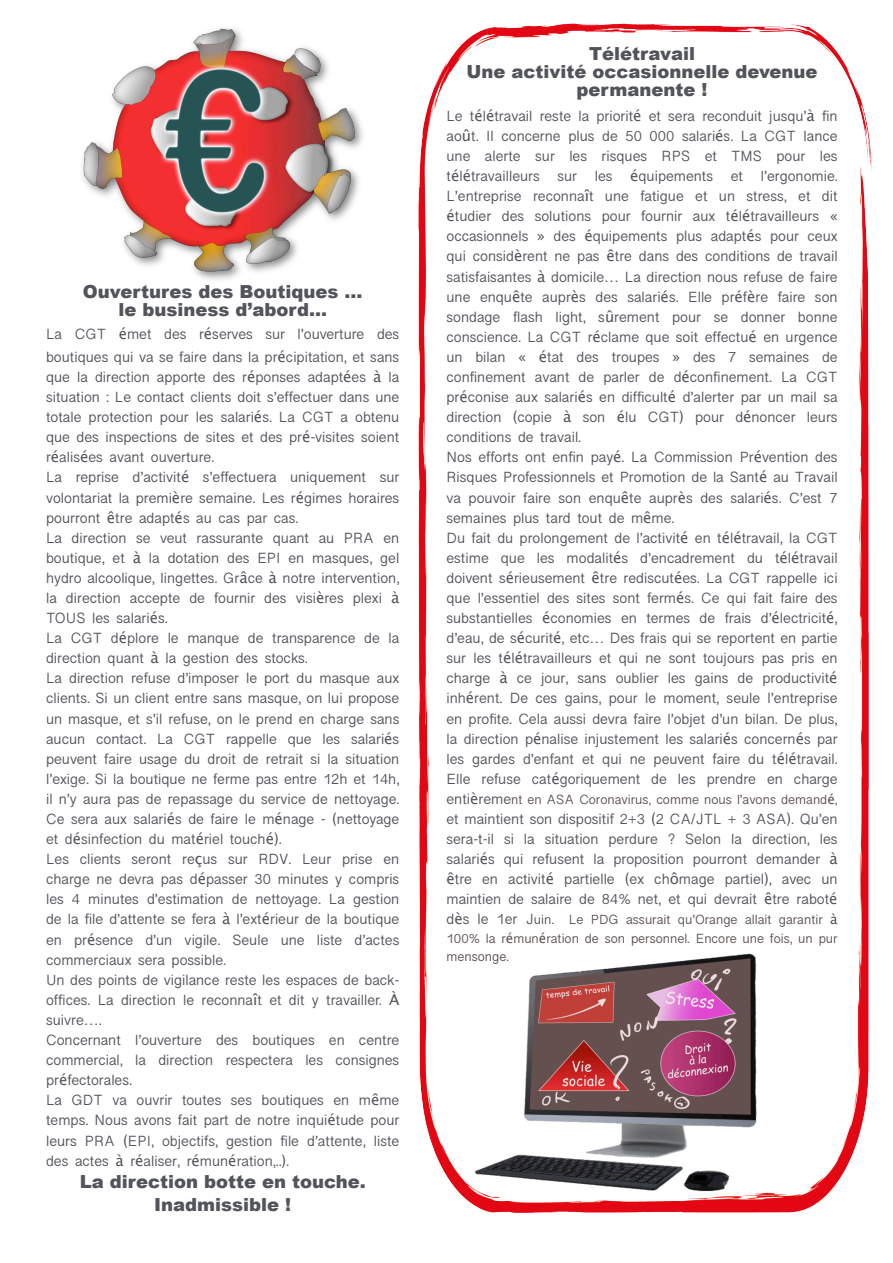
<style>
.page{position:relative;width:893px;height:1263px;background:#fff}
.page>*{position:absolute;margin:0;border:0;box-sizing:border-box;transform-origin:0 0}
.t1{font:900 18px/18px "Arial";color:#52545b;text-align:center}
.t2{font:15px/20.1px "Kannada Sangam MN";color:#52545b}
.t3{font:13.5px/18.1px "Kannada Sangam MN";color:#5c5150;text-align:justify}
.s1{font-family:"Lucida Grande"}
.s2{font-size:15px;color:#52545b}
.s3{font-family:"Lucida Grande";font-size:15px;color:#52545b}
</style>
<div class="page">
<img style="left:418px;top:23px;width:454px;height:1181px">
<img style="left:82px;top:28px;width:281px;height:252px">
<img style="left:426px;top:883px;width:390px;height:330px">
<p class="t1" style="left:83px;top:284px;width:281px">Ouvertures des Boutiques … le business d’abord…</p>
<p class="t2" style="left:46px;top:324px;width:355px;line-height:23.1px">La CGT <span class="s1">é</span>met des r<span class="s1">é</span>serves sur l’ouverture des boutiques qui va se faire dans la pr<span class="s1">é</span>cipitation, et sans</p>
<p class="t2" style="left:46px;top:369px;width:355px">que la direction apporte des r<span class="s1">é</span>ponses adapt<span class="s1">é</span>es <span class="s1">à</span> la situation : Le contact clients doit s’effectuer dans une totale protection pour les salari<span class="s1">é</span>s. La CGT a obtenu que des inspections de sites et des pr<span class="s1">é</span>-visites soient r<span class="s1">é</span>alis<span class="s1">é</span>es avant ouverture.<br>La reprise d’activit<span class="s1">é</span> s’effectuera uniquement sur volontariat la premi<span class="s1">è</span>re semaine. Les r<span class="s1">é</span>gimes horaires pourront <span class="s1">ê</span>tre adapt<span class="s1">é</span>s au cas par cas.<br>La direction se veut rassurante quant au PRA en boutique, et <span class="s1">à</span> la dotation des EPI en masques, gel hydro alcoolique, lingettes. Gr<span class="s1">â</span>ce <span class="s1">à</span> notre intervention, la direction accepte de fournir des visi<span class="s1">è</span>res plexi <span class="s1">à </span>TOUS les salari<span class="s1">é</span>s.<br>La CGT d<span class="s1">é</span>plore le manque de transparence de la direction quant <span class="s1">à</span> la gestion des stocks.<br>La direction refuse d’imposer le port du masque aux clients. Si un client entre sans masque, on lui propose un masque, et s’il refuse, on le prend en charge sans aucun contact. La CGT rappelle que les salari<span class="s1">é</span>s peuvent faire usage du droit de retrait si la situation l’exige. Si la boutique ne ferme pas entre 12h et 14h, il n’y aura pas de repassage du service de nettoyage.<br>Ce sera aux salari<span class="s1">é</span>s de faire le m<span class="s1">é</span>nage - (nettoyage et d<span class="s1">é</span>sinfection du mat<span class="s1">é</span>riel touch<span class="s1">é</span>).<br>Les clients seront re<span class="s1">ç</span>us sur RDV. Leur prise en charge ne devra pas d<span class="s1">é</span>passer 30 minutes y compris les 4 minutes d’estimation de nettoyage. La gestion de la file d’attente se fera <span class="s1">à</span> l’ext<span class="s1">é</span>rieur de la boutique en pr<span class="s1">é</span>sence d’un vigile. Seule une liste d’actes commerciaux sera possible.<br>Un des points de vigilance reste les espaces de back&shy;offices. La direction le reconna<span class="s1">î</span>t et dit y travailler. <span class="s1">À </span>suivre<span class="s1">…</span>.<br>Concernant l’ouverture des boutiques en centre commercial, la direction respectera les consignes pr<span class="s1">é</span>fectorales.<br>La GDT va ouvrir toutes ses boutiques en m<span class="s1">ê</span>me temps. Nous avons fait part de notre inqui<span class="s1">é</span>tude pour leurs PRA (EPI, objectifs, gestion file d’attente, liste des actes <span class="s1">à</span> r<span class="s1">é</span>aliser, r<span class="s1">é</span>mun<span class="s1">é</span>ration,..).</p>
<p class="t1" style="left:80px;top:1172px;width:288px;line-height:22.5px">La direction botte en touche.<br>Inadmissible !</p>
<p class="t1" style="left:466px;top:47px;width:353px">Télétravail<br>Une activité occasionnelle devenue permanente !</p>
<p class="t2" style="left:446px;top:108px;width:393px">Le t<span class="s1">é</span>l<span class="s1">é</span>travail reste la priorit<span class="s1">é</span> et sera reconduit jusqu’<span class="s1">à</span> fin ao<span class="s1">û</span>t. Il concerne plus de 50 000 salari<span class="s1">é</span>s. La CGT lance une alerte sur les risques RPS et TMS pour les t<span class="s1">é</span>l<span class="s1">é</span>travailleurs sur les <span class="s1">é</span>quipements et l’ergonomie.<br>L’entreprise reconna<span class="s1">î</span>t une fatigue et un stress, et dit <span class="s1">é</span>tudier des solutions pour fournir aux t<span class="s1">é</span>l<span class="s1">é</span>travailleurs <span class="s1">« </span>occasionnels <span class="s1">»</span> des <span class="s1">é</span>quipements plus adapt<span class="s1">é</span>s pour ceux qui consid<span class="s1">è</span>rent ne pas <span class="s1">ê</span>tre dans des conditions de travail satisfaisantes <span class="s1">à</span> domicile<span class="s1">…</span> La direction nous refuse de faire une enqu<span class="s1">ê</span>te aupr<span class="s1">è</span>s des salari<span class="s1">é</span>s. Elle pr<span class="s1">é</span>f<span class="s1">è</span>re faire son sondage flash light, s<span class="s1">û</span>rement pour se donner bonne conscience. La CGT r<span class="s1">é</span>clame que soit effectu<span class="s1">é</span> en urgence un bilan <span class="s1">« é</span>tat des troupes <span class="s1">»</span> des 7 semaines de confinement avant de parler de d<span class="s1">é</span>confinement. La CGT pr<span class="s1">é</span>conise aux salari<span class="s1">é</span>s en difficult<span class="s1">é</span> d’alerter par un mail sa direction (copie <span class="s1">à</span> son <span class="s1">é</span>lu CGT) pour d<span class="s1">é</span>noncer leurs conditions de travail.<br>Nos efforts ont enfin pay<span class="s1">é</span>. La Commission Pr<span class="s1">é</span>vention des Risques Professionnels et Promotion de la Sant<span class="s1">é</span> au Travail va pouvoir faire son enqu<span class="s1">ê</span>te aupr<span class="s1">è</span>s des salari<span class="s1">é</span>s. C’est 7 semaines plus tard tout de m<span class="s1">ê</span>me.<br>Du fait du prolongement de l’activit<span class="s1">é</span> en t<span class="s1">é</span>l<span class="s1">é</span>travail, la CGT estime que les modalit<span class="s1">é</span>s d’encadrement du t<span class="s1">é</span>l<span class="s1">é</span>travail doivent s<span class="s1">é</span>rieusement <span class="s1">ê</span>tre rediscut<span class="s1">é</span>es. La CGT rappelle ici que l’essentiel des sites sont ferm<span class="s1">é</span>s. Ce qui fait faire des substantielles <span class="s1">é</span>conomies en termes de frais d’<span class="s1">é</span>lectricit<span class="s1">é</span>, d’eau, de s<span class="s1">é</span>curit<span class="s1">é</span>, etc<span class="s1">…</span> Des frais qui se reportent en partie sur les t<span class="s1">é</span>l<span class="s1">é</span>travailleurs et qui ne sont toujours pas pris en charge <span class="s1">à</span> ce jour, sans oublier les gains de productivit<span class="s1">é </span>inh<span class="s1">é</span>rent. De ces gains, pour le moment, seule l’entreprise en profite. Cela aussi devra faire l’objet d’un bilan. De plus, la direction p<span class="s1">é</span>nalise injustement les salari<span class="s1">é</span>s concern<span class="s1">é</span>s par les gardes d’enfant et qui ne peuvent faire du t<span class="s1">é</span>l<span class="s1">é</span>travail.<br>Elle refuse cat<span class="s1">é</span>goriquement de les prendre en charge</p>
<p class="t3" style="left:446px;top:792px;width:393px"><span class="s2">enti</span><span class="s3">è</span><span class="s2">reme</span>nt en ASA Coronavirus, comme nous l’avons demand<span class="s1">é</span>,</p>
<p class="t2" style="left:446px;top:811px;width:393px;text-align:justify">et maintient son dispositif 2+3 (2 CA/JTL + 3 ASA). Qu’en sera-t-il si la situation perdure ? Selon la direction, les salari<span class="s1">é</span>s qui refusent la proposition pourront demander <span class="s1">à ê</span>tre en activit<span class="s1">é</span> partielle (ex ch<span class="s1">ô</span>mage partiel), avec un maintien de salaire de 84% net, et qui devrait <span class="s1">ê</span>tre rabot<span class="s1">é</span></p>
<p class="t3" style="left:446px;top:913px;width:393px"><span class="s2">d</span><span class="s3">è</span><span class="s2">s le 1er J</span>uin. Le PDG assurait qu’Orange allait garantir <span class="s1">à </span>100% la r<span class="s1">é</span>mun<span class="s1">é</span>ration de son personnel. Encore une fois, un pur mensonge.</p>
</div>
